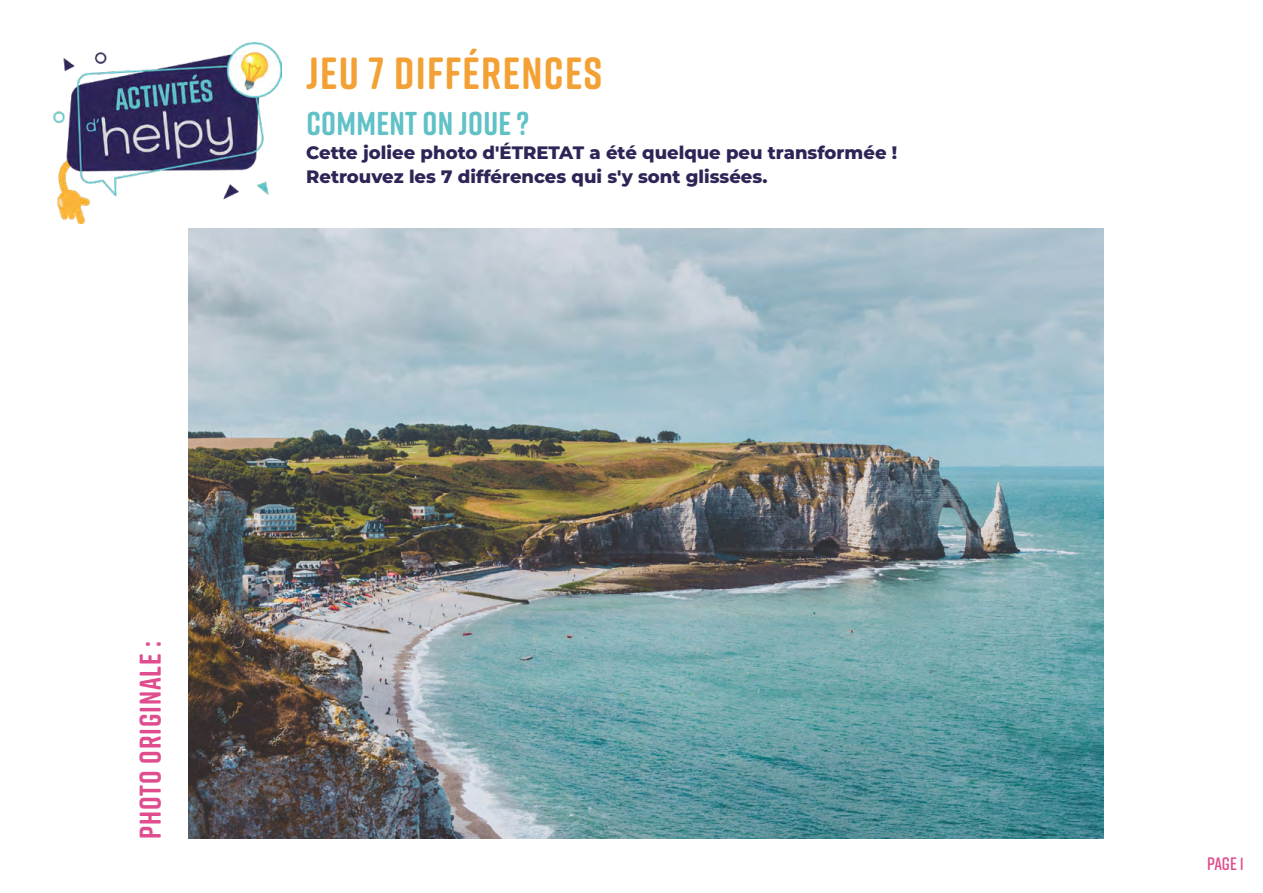
<style>
.page{position:relative;width:1263px;height:893px;background:#fff}
.page>*{position:absolute;margin:0;border:0;box-sizing:border-box;transform-origin:0 0}
.t1{font:700 45px "Rift Soft";letter-spacing:.03em;color:#f3a134}
.t2{font:700 33px "Rift Soft";letter-spacing:.01em;color:#60c1c7}
.t3{font:700 30px "Rift Soft";letter-spacing:.03em;color:#e04d8f}
.t4{font:800 18px/24px "Montserrat";color:#2f2456}
.t5{font:600 18px "Rift Soft";color:#e04d8f}
</style>
<div class="page">
<img style="left:53px;top:43px;width:228px;height:180px">
<img style="left:188px;top:228px;width:916px;height:610px">
<h1 class="t1" style="left:306px;top:41px;width:298px">JEU 7 DIFFÉRENCES</h1>
<h2 class="t2" style="left:306px;top:99px;width:224px">COMMENT ON JOUE ?</h2>
<p class="t4" style="left:306px;top:139px;width:593px">Cette joliee photo d'ÉTRETAT a été quelque peu transformée !<br>Retrouvez les 7 différences qui s'y sont glissées.</p>
<h3 class="t3" style="left:129px;top:839px;width:199px;rotate:-90deg">PHOTO ORIGINALE :</h3>
<p class="t5" style="left:1207px;top:851px;width:38px">Page 1</p>
</div>
